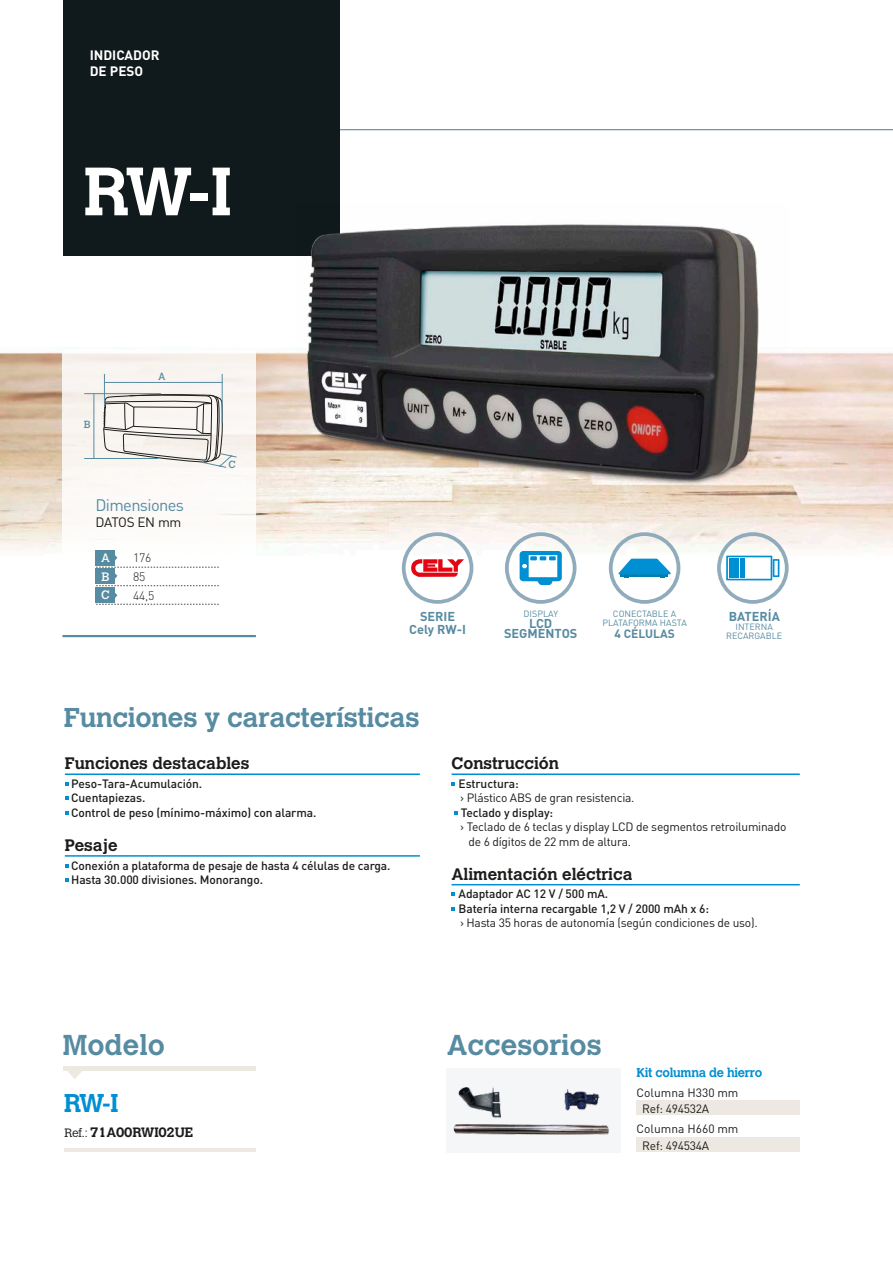
<style>
.page{position:relative;width:893px;height:1263px;background:#fff}
.page>*{position:absolute;margin:0;border:0;box-sizing:border-box;transform-origin:0 0}
.t1{font:700 67.65px "Calvert MT Std";color:#fff}
.t2{font:700 28.5px "Calvert MT Std";color:#578ba1}
.t3{font:700 27px "Calvert MT Std";letter-spacing:-.01em;color:#578ba1}
.t4{font:700 25.5px "Calvert MT Std";color:#008fd2}
.t5{font:700 16.5px "Calvert MT Std";color:#1c1c1a}
.t6{font:16.5px "DIN";letter-spacing:-.04em;color:#578ba1}
.t7{font:700 13.5px "Calvert MT Std";letter-spacing:-.01em;color:#1c1c1a}
.t8{font:700 13.5px/16.2px "DIN";color:#fff}
.t9{font:13.5px "DIN";letter-spacing:-.025em;color:#1c1c1a}
.t10{font:700 12.75px/13px "DIN";color:#578ba1;text-align:center}
.t11{font:700 12.75px "Calvert MT Std";letter-spacing:-.02em;color:#008fd2}
.t12{font:300 12.15px/18.9px "DIN";letter-spacing:-.02em;color:#1c1c1a}
.t13{font:12.15px/18.5px "Calvert MT Std";color:#fff;text-align:justify}
.t14{font:500 12px/14.4px "DIN";letter-spacing:-.01em;color:#1c1c1a}
.t15{font:12px/14.4px "DIN";letter-spacing:-.02em;color:#1c1c1a}
.t16{font:12px "DIN";color:#1c1c1a}
.t17{font:700 12px "DIN";color:#578ba1}
.t18{font:10.2px "Calvert MT Std";color:#578ba1}
.t19{font:9px/9px "DIN";color:#578ba1;text-align:center}
.s1{font-weight:300;font-size:12px}
</style>
<div class="page">
<img style="left:0;top:348px;width:893px;height:242px">
<hr style="left:76px;top:129px;width:817px;height:1px;background:#578ba1">
<div style="left:62px;top:350px;width:194px;height:287px;background:#fcfaf8"></div>
<hr style="left:65px;top:773px;width:355px;height:2px;background:#008fd2">
<hr style="left:65px;top:855px;width:355px;height:2px;background:#008fd2">
<svg style="left:65px;top:782px;width:4px;height:4px"></svg>
<svg style="left:65px;top:796px;width:4px;height:4px"></svg>
<svg style="left:65px;top:811px;width:4px;height:3px"></svg>
<svg style="left:65px;top:864px;width:4px;height:3px"></svg>
<svg style="left:65px;top:878px;width:4px;height:4px"></svg>
<hr style="left:452px;top:773px;width:348px;height:2px;background:#008fd2">
<hr style="left:452px;top:884px;width:348px;height:1px;background:#008fd2">
<svg style="left:452px;top:782px;width:3px;height:4px"></svg>
<svg style="left:452px;top:892px;width:3px;height:4px"></svg>
<div style="left:64px;top:0;width:276px;height:255px;background:#10191b"></div>
<hr style="left:62px;top:635px;width:194px;height:2px;background:#578ba1">
<div style="left:446px;top:1068px;width:175px;height:84px;background:#f5f6f7"></div>
<img style="left:453px;top:1087px;width:156px;height:48px">
<div style="left:637px;top:1100px;width:163px;height:15px;background:#ede8e1"></div>
<div style="left:637px;top:1137px;width:163px;height:15px;background:#ede8e1"></div>
<svg style="left:66px;top:1070px;width:18px;height:9px"></svg>
<hr style="left:64px;top:1066px;width:192px;height:4px;background:#ede8e1">
<hr style="left:64px;top:1148px;width:191px;height:3px;background:#ede8e1">
<img style="left:296px;top:224px;width:493px;height:276px">
<div style="left:96px;top:550px;width:19px;height:16px;background:#578ba1"></div>
<div style="left:96px;top:587px;width:19px;height:16px;background:#578ba1"></div>
<svg style="left:96px;top:567px;width:123px;height:19px"></svg>
<svg style="left:96px;top:593px;width:123px;height:12px"></svg>
<hr style="left:104px;top:374px;width:1px;height:30px;background:#578ba1">
<hr style="left:222px;top:374px;width:1px;height:49px;background:#578ba1">
<hr style="left:84px;top:393px;width:77px;height:1px;background:#578ba1">
<hr style="left:104px;top:382px;width:118px;height:1px;background:#578ba1">
<hr style="left:84px;top:458px;width:74px;height:1px;background:#578ba1">
<hr style="left:93px;top:394px;width:1px;height:64px;background:#578ba1">
<svg style="left:103px;top:390px;width:134px;height:78px"></svg>
<svg style="left:618px;top:558px;width:53px;height:19px"></svg>
<div style="left:609px;top:532px;width:71px;height:72px;border:4px solid #90acbc;border-radius:50%"></div>
<div style="left:717px;top:532px;width:72px;height:72px;border:4px solid #90acbc;border-radius:50%"></div>
<svg style="left:726px;top:556px;width:53px;height:24px"></svg>
<hr style="left:729px;top:558px;width:4px;height:20px;background:#008fd2">
<div style="left:734px;top:558px;width:5px;height:20px;background:#008fd2"></div>
<div style="left:740px;top:558px;width:5px;height:20px;background:#008fd2"></div>
<div style="left:402px;top:532px;width:71px;height:72px;border:4px solid #90acbc;border-radius:50%"></div>
<svg style="left:411px;top:558px;width:53px;height:19px"></svg>
<div style="left:505px;top:532px;width:71px;height:72px;border:4px solid #90acbc;border-radius:50%"></div>
<svg style="left:520px;top:551px;width:42px;height:34px"></svg>
<p class="t8" style="left:90px;top:47px;width:71px">INDICADOR<br>DE PESO</p>
<h1 class="t1" style="left:83px;top:149px;width:150px">RW-I</h1>
<p class="t18" style="left:84px;top:418px;width:8px">B</p>
<p class="t18" style="left:158px;top:371px;width:9px">A</p>
<h3 class="t6" style="left:95px;top:494px;width:90px">Dimensiones</h3>
<p class="t9" style="left:95px;top:514px;width:87px">DATOS EN mm</p>
<p class="t13" style="left:101px;top:549px;width:10px">A B C</p>
<p class="t12" style="left:133px;top:548px;width:23px">176<br>85<br>44,5</p>
<p class="t18" style="left:228px;top:458px;width:9px">C</p>
<p class="t10" style="left:409px;top:609px;width:58px">SERIE<br>Cely RW-I</p>
<p class="t19" style="left:523px;top:609px;width:36px">DISPLAY</p>
<p class="t10" style="left:504px;top:617px;width:75px;line-height:10.5px">LCD<br>SEGMENTOS</p>
<p class="t19" style="left:602px;top:609px;width:86px">CONECTABLE A<br>PLATAFORMA HASTA</p>
<p class="t17" style="left:614px;top:626px;width:62px">4 CÉLULAS</p>
<h3 class="t3" style="left:64px;top:700px;width:357px">Funciones y características</h3>
<p class="t10" style="left:729px;top:609px;width:53px">BATERÍA</p>
<p class="t19" style="left:726px;top:622px;width:58px">INTERNA<br>RECARGABLE</p>
<h3 class="t5" style="left:65px;top:753px;width:186px">Funciones destacables</h3>
<p class="t14" style="left:71px;top:776px;width:247px">Peso-Tara-Acumulación.<br>Cuentapiezas.<br>Control de peso (mínimo-máximo) con alarma.</p>
<h3 class="t5" style="left:65px;top:835px;width:54px">Pesaje</h3>
<p class="t14" style="left:71px;top:858px;width:321px">Conexión a plataforma de pesaje de hasta 4 células de carga.<br>Hasta 30.000 divisiones. Monorango.</p>
<h3 class="t5" style="left:452px;top:753px;width:109px">Construcción</h3>
<p class="t14" style="left:459px;top:776px;width:61px">Estructura:</p>
<p class="t15" style="left:460px;top:790px;width:176px">› Plástico ABS de gran resistencia.</p>
<p class="t14" style="left:461px;top:805px;width:94px">Teclado y display:</p>
<p class="t15" style="left:469px;top:819px;width:319px;text-indent:-9px">› Teclado de 6 teclas y display LCD de segmentos retroiluminado de 6 dígitos de 22 mm de altura.</p>
<h3 class="t5" style="left:452px;top:863px;width:182px">Alimentación eléctrica</h3>
<p class="t14" style="left:459px;top:886px;width:252px">Adaptador AC 12 V / 500 mA.<br>Batería interna recargable 1,2 V / 2000 mAh x 6:</p>
<p class="t15" style="left:460px;top:915px;width:299px">› Hasta 35 horas de autonomía (según condiciones de uso).</p>
<h2 class="t2" style="left:63px;top:1026px;width:104px">Modelo</h2>
<h2 class="t2" style="left:447px;top:1026px;width:156px">Accesorios</h2>
<h3 class="t4" style="left:64px;top:1087px;width:56px">RW-I</h3>
<p class="t7" style="left:64px;top:1123px;width:130px"><span class="s1">Ref.:</span> 71A00RWI02UE</p>
<p class="t11" style="left:637px;top:1065px;width:127px">Kit columna de hierro</p>
<p class="t15" style="left:642px;top:1101px;width:68px">Ref: 494532A</p>
<p class="t15" style="left:642px;top:1138px;width:68px">Ref: 494534A</p>
<p class="t16" style="left:637px;top:1085px;width:103px">Columna H330 mm</p>
<p class="t16" style="left:637px;top:1122px;width:103px">Columna H660 mm</p>
</div>
